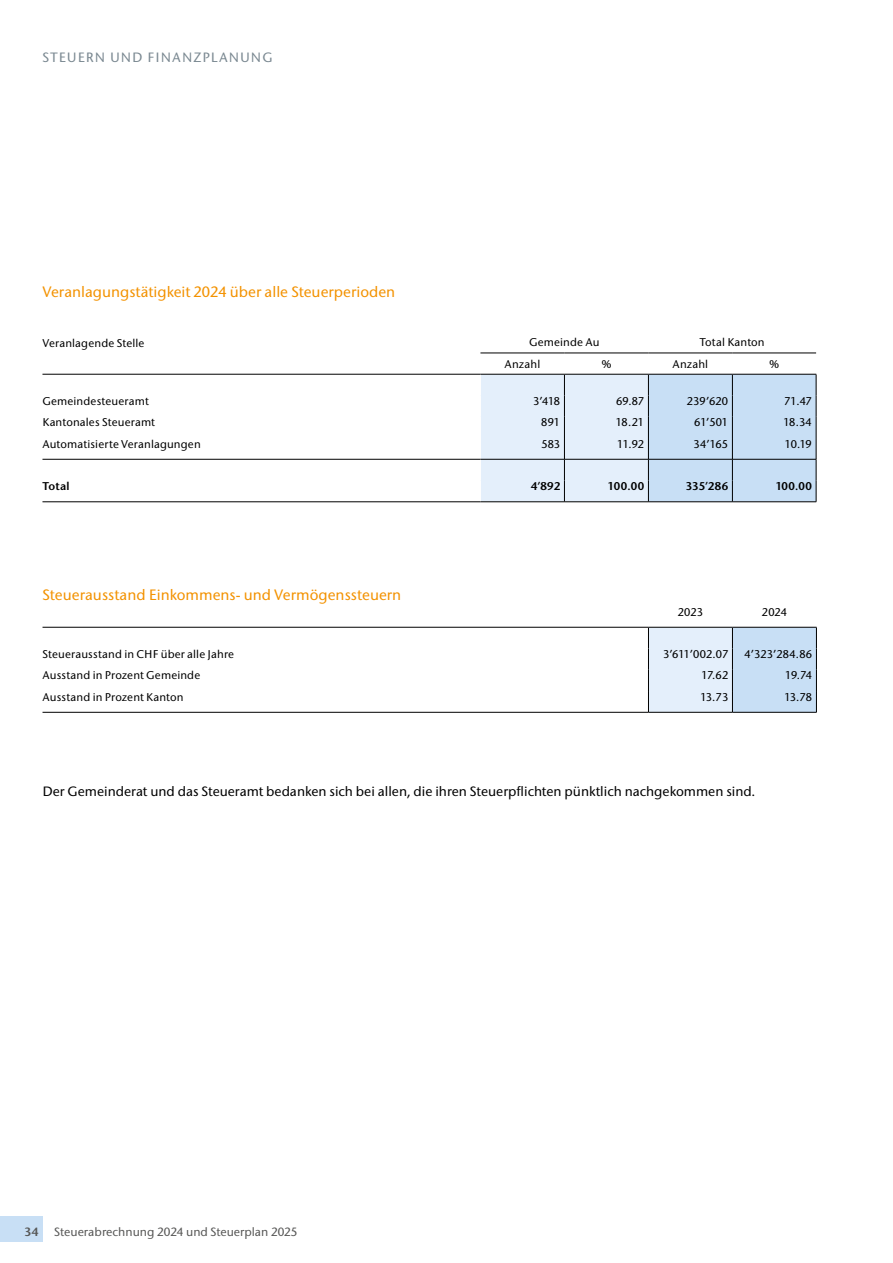
<style>
.page{position:relative;width:893px;height:1263px;background:#fff}
.page>*{position:absolute;margin:0;border:0;box-sizing:border-box;transform-origin:0 0}
.t1{font:500 15px "Stone Sans ITC";color:#f39200}
.t2{font:500 13.5px "Stone Sans ITC";color:#000}
.t3{font:500 13.5px "Stone Sans ITC";letter-spacing:.08em;color:#7a8891}
.t4{font:500 12px "Stone Sans ITC";color:#575756}
.t5{font:600 12px "Stone Sans ITC";color:#575756}
.t6{font:500 11.25px "Stone Sans ITC";letter-spacing:.01em;color:#000}
.t7{font:600 11.25px "Stone Sans ITC";letter-spacing:.02em;color:#000}
</style>
<div class="page">
<div style="left:0;top:1216px;width:43px;height:26px;background:#c8dff5"></div>
<svg style="left:480px;top:374px;width:337px;height:128px;background:#d3e3f4"></svg>
<hr style="left:42px;top:459px;width:438px;height:1px;background:#000">
<hr style="left:480px;top:459px;width:84px;height:1px;background:#000">
<hr style="left:564px;top:459px;width:84px;height:1px;background:#000">
<hr style="left:648px;top:459px;width:84px;height:1px;background:#000">
<hr style="left:732px;top:459px;width:84px;height:1px;background:#000">
<hr style="left:42px;top:501px;width:438px;height:1px;background:#000">
<hr style="left:480px;top:501px;width:84px;height:1px;background:#000">
<hr style="left:564px;top:501px;width:84px;height:1px;background:#000">
<hr style="left:648px;top:501px;width:84px;height:1px;background:#000">
<hr style="left:732px;top:501px;width:84px;height:1px;background:#000">
<hr style="left:42px;top:374px;width:438px;height:1px;background:#000">
<hr style="left:480px;top:374px;width:84px;height:1px;background:#000">
<hr style="left:564px;top:374px;width:84px;height:1px;background:#000">
<hr style="left:648px;top:374px;width:84px;height:1px;background:#000">
<hr style="left:732px;top:374px;width:84px;height:1px;background:#000">
<hr style="left:480px;top:353px;width:84px;height:1px;background:#000">
<hr style="left:564px;top:353px;width:84px;height:1px;background:#000">
<hr style="left:648px;top:353px;width:84px;height:1px;background:#000">
<hr style="left:732px;top:353px;width:84px;height:1px;background:#000">
<hr style="left:43px;top:712px;width:605px;height:1px;background:#000">
<hr style="left:648px;top:712px;width:84px;height:1px;background:#000">
<hr style="left:732px;top:712px;width:85px;height:1px;background:#000">
<hr style="left:43px;top:627px;width:605px;height:1px;background:#000">
<svg style="left:648px;top:627px;width:169px;height:85px;background:#cfe0f0"></svg>
<p class="t3" style="left:43px;top:49px;width:231px">STEUERN UND FINANZPLANUNG</p>
<h1 class="t1" style="left:43px;top:282px;width:354px">Veranlagungstätigkeit 2024 über alle Steuerperioden</h1>
<p class="t6" style="left:42px;top:336px;width:103px">Veranlagende Stelle</p>
<p class="t6" style="left:529px;top:336px;width:72px">Gemeinde Au</p>
<p class="t6" style="left:700px;top:336px;width:66px">Total Kanton</p>
<p class="t6" style="left:505px;top:357px;width:37px">Anzahl</p>
<p class="t6" style="left:602px;top:357px;width:11px">%</p>
<p class="t6" style="left:673px;top:357px;width:37px">Anzahl</p>
<p class="t6" style="left:769px;top:357px;width:11px">%</p>
<p class="t6" style="left:42px;top:394px;width:108px">Gemeindesteueramt</p>
<p class="t6" style="left:533px;top:394px;width:28px">3’418</p>
<p class="t6" style="left:616px;top:394px;width:29px">69.87</p>
<p class="t6" style="left:687px;top:394px;width:43px">239’620</p>
<p class="t6" style="left:784px;top:394px;width:29px">71.47</p>
<p class="t6" style="left:42px;top:415px;width:114px">Kantonales Steueramt</p>
<p class="t6" style="left:541px;top:415px;width:20px">891</p>
<p class="t6" style="left:616px;top:415px;width:30px">18.21</p>
<p class="t6" style="left:694px;top:415px;width:35px">61’501</p>
<p class="t6" style="left:783px;top:415px;width:30px">18.34</p>
<p class="t6" style="left:42px;top:437px;width:160px">Automatisierte Veranlagungen</p>
<p class="t6" style="left:541px;top:437px;width:20px">583</p>
<p class="t6" style="left:617px;top:437px;width:28px">11.92</p>
<p class="t6" style="left:693px;top:437px;width:36px">34’165</p>
<p class="t6" style="left:785px;top:437px;width:29px">10.19</p>
<p class="t7" style="left:42px;top:479px;width:28px">Total</p>
<p class="t7" style="left:531px;top:479px;width:31px">4’892</p>
<p class="t7" style="left:608px;top:479px;width:38px">100.00</p>
<p class="t7" style="left:686px;top:479px;width:44px">335’286</p>
<p class="t7" style="left:775px;top:479px;width:38px">100.00</p>
<h1 class="t1" style="left:43px;top:586px;width:360px">Steuerausstand Einkommens- und Vermögenssteuern</h1>
<p class="t6" style="left:678px;top:605px;width:27px">2023</p>
<p class="t6" style="left:762px;top:605px;width:27px">2024</p>
<p class="t6" style="left:43px;top:647px;width:193px">Steuerausstand in CHF über alle Jahre</p>
<p class="t6" style="left:663px;top:647px;width:67px">3’611’002.07</p>
<p class="t6" style="left:745px;top:647px;width:69px">4’323’284.86</p>
<p class="t6" style="left:43px;top:668px;width:159px">Ausstand in Prozent Gemeinde</p>
<p class="t6" style="left:702px;top:668px;width:28px">17.62</p>
<p class="t6" style="left:785px;top:668px;width:28px">19.74</p>
<p class="t6" style="left:43px;top:690px;width:143px">Ausstand in Prozent Kanton</p>
<p class="t6" style="left:700px;top:690px;width:29px">13.73</p>
<p class="t6" style="left:784px;top:690px;width:29px">13.78</p>
<p class="t2" style="left:43px;top:783px;width:714px">Der Gemeinderat und das Steueramt bedanken sich bei allen, die ihren Steuerpflichten pünktlich nachgekommen sind.</p>
<p class="t5" style="left:25px;top:1224px;width:15px">34</p>
<p class="t4" style="left:54px;top:1224px;width:245px">Steuerabrechnung 2024 und Steuerplan 2025</p>
</div>
